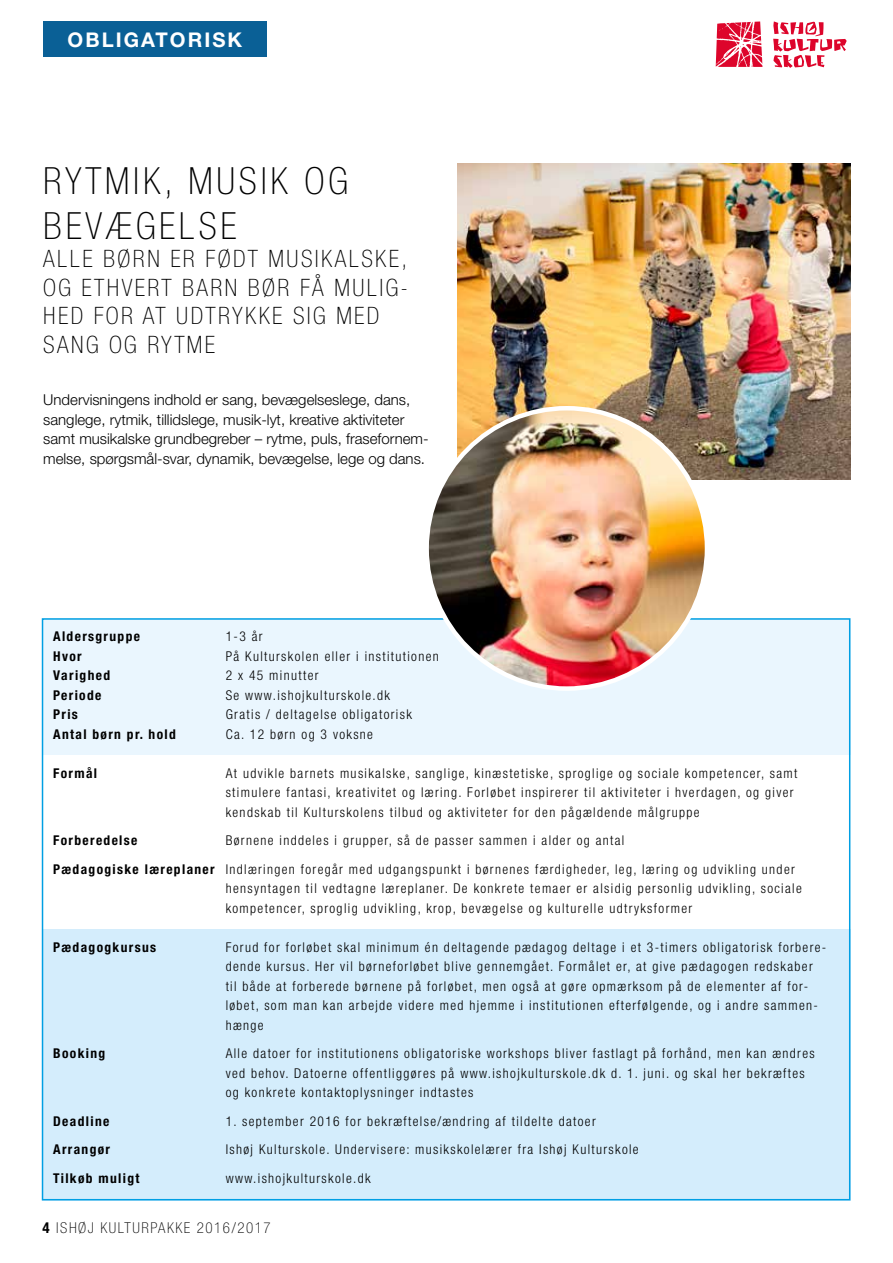
<style>
.page{position:relative;width:893px;height:1263px;background:#fff}
.page>*{position:absolute;margin:0;border:0;box-sizing:border-box;transform-origin:0 0}
.t1{font:100 condensed 37.5px/45px "Helvetica Neue";letter-spacing:.1em;color:#000}
.t2{font:100 condensed 24px/28.5px "Helvetica Neue";letter-spacing:.1em;color:#000}
.t3{font:700 20.25px "Helvetica Neue";letter-spacing:.1em;color:#fff}
.t4{font:300 15px/19.5px "Helvetica Neue";color:#000}
.t5{font:100 condensed 15px "Helvetica Neue";letter-spacing:.1em;color:#000}
.t6{font:300 condensed 13.5px/19.5px "Helvetica Neue";letter-spacing:.1em;color:#000}
.t7{font:700 condensed 13.5px "Helvetica Neue";letter-spacing:.1em;color:#000}
.s1{font-weight:700}
</style>
<div class="page">
<div style="left:42px;top:929px;width:808px;height:271px;background:#d4edfc"></div>
<div style="left:42px;top:618px;width:808px;height:137px;background:#eaf6fe"></div>
<div style="left:43px;top:21px;width:223px;height:35px;background:#0a6096"></div>
<img style="left:457px;top:164px;width:393px;height:315px">
<svg style="left:773px;top:21px;width:74px;height:47px"></svg>
<svg style="left:716px;top:21px;width:46px;height:46px;background:#e7536d"></svg>
<img style="left:427px;top:408px;width:280px;height:281px;border-radius:140px">
<h3 class="t3" style="left:68px;top:27px;width:176px">OBLIGATORISK</h3>
<h1 class="t1" style="left:43px;top:158px;width:306px">RYTMIK, MUSIK OG<br>BEVÆGELSE</h1>
<h2 class="t2" style="left:43px;top:245px;width:366px">ALLE BØRN ER FØDT MUSIKALSKE,<br>OG ETHVERT BARN BØR FÅ MULIG-<br>HED FOR AT UDTRYKKE SIG MED<br>SANG OG RYTME</h2>
<p class="t4" style="left:43px;top:390px;width:387px">Undervisningens indhold er sang, bevægelseslege, dans, sanglege, rytmik, tillidslege, musik-lyt, kreative aktiviteter samt musikalske grundbegreber – rytme, puls, frasefornem&shy;melse, spørgsmål-svar, dynamik, bevægelse, lege og dans.</p>
<p class="t7" style="left:53px;top:628px;width:88px">Aldersgruppe</p>
<p class="t6" style="left:226px;top:626px;width:38px">1-3 år</p>
<p class="t7" style="left:53px;top:648px;width:30px">Hvor</p>
<p class="t6" style="left:226px;top:646px;width:215px">På Kulturskolen eller i institutionen</p>
<p class="t7" style="left:53px;top:667px;width:58px">Varighed</p>
<p class="t6" style="left:226px;top:665px;width:94px">2 x 45 minutter</p>
<p class="t7" style="left:53px;top:687px;width:50px">Periode</p>
<p class="t6" style="left:226px;top:685px;width:166px">Se www.ishojkulturskole.dk</p>
<p class="t7" style="left:53px;top:706px;width:26px">Pris</p>
<p class="t6" style="left:226px;top:704px;width:188px">Gratis / deltagelse obligatorisk</p>
<p class="t7" style="left:53px;top:726px;width:124px">Antal børn pr. hold</p>
<p class="t6" style="left:226px;top:724px;width:149px">Ca. 12 børn og 3 voksne</p>
<p class="t7" style="left:53px;top:765px;width:45px">Formål</p>
<p class="t6" style="left:226px;top:763px;width:573px">At udvikle barnets musikalske, sanglige, kinæstetiske, sproglige og sociale kompetencer, samt stimulere fantasi, kreativitet og læring. Forløbet inspirerer til aktiviteter i hverdagen, og giver kendskab til Kulturskolens tilbud og aktiviteter for den pågældende målgruppe</p>
<p class="t7" style="left:53px;top:832px;width:86px">Forberedelse</p>
<p class="t6" style="left:53px;top:826px;width:743px;line-height:28.5px;text-align:center">Børnene inddeles i grupper, så de passer sammen i alder og antal<br><span class="s1">Pædagogiske læreplaner</span> Indlæringen foregår med udgangspunkt i børnenes færdigheder, leg, læring og udvikling under</p>
<p class="t6" style="left:226px;top:878px;width:578px">hensyntagen til vedtagne læreplaner. De konkrete temaer er alsidig personlig udvikling, sociale kompetencer, sproglig udvikling, krop, bevægelse og kulturelle udtryksformer</p>
<p class="t7" style="left:53px;top:939px;width:104px">Pædagogkursus</p>
<p class="t6" style="left:226px;top:937px;width:602px">Forud for forløbet skal minimum én deltagende pædagog deltage i et 3-timers obligatorisk forbere&shy;dende kursus. Her vil børneforløbet blive gennemgået. Formålet er, at give pædagogen redskaber til både at forberede børnene på forløbet, men også at gøre opmærksom på de elementer af for&shy;løbet, som man kan arbejde videre med hjemme i institutionen efterfølgende, og i andre sammen&shy;hænge</p>
<p class="t7" style="left:53px;top:1045px;width:54px">Booking</p>
<p class="t6" style="left:226px;top:1043px;width:591px">Alle datoer for institutionens obligatoriske workshops bliver fastlagt på forhånd, men kan ændres ved behov. Datoerne offentliggøres på www.ishojkulturskole.dk d. 1. juni. og skal her bekræftes og konkrete kontaktoplysninger indtastes</p>
<p class="t7" style="left:53px;top:1113px;width:58px">Deadline</p>
<p class="t6" style="left:226px;top:1111px;width:372px">1. september 2016 for bekræftelse/ændring af tildelte datoer</p>
<p class="t7" style="left:53px;top:1141px;width:58px">Arrangør</p>
<p class="t6" style="left:226px;top:1139px;width:414px">Ishøj Kulturskole. Undervisere: musikskolelærer fra Ishøj Kulturskole</p>
<p class="t7" style="left:53px;top:1170px;width:88px">Tilkøb muligt</p>
<p class="t6" style="left:226px;top:1168px;width:146px">www.ishojkulturskole.dk</p>
<p class="t5" style="left:43px;top:1219px;width:230px"><span class="s1">4</span> ISHØJ KULTURPAKKE 2016/2017</p>
</div>
